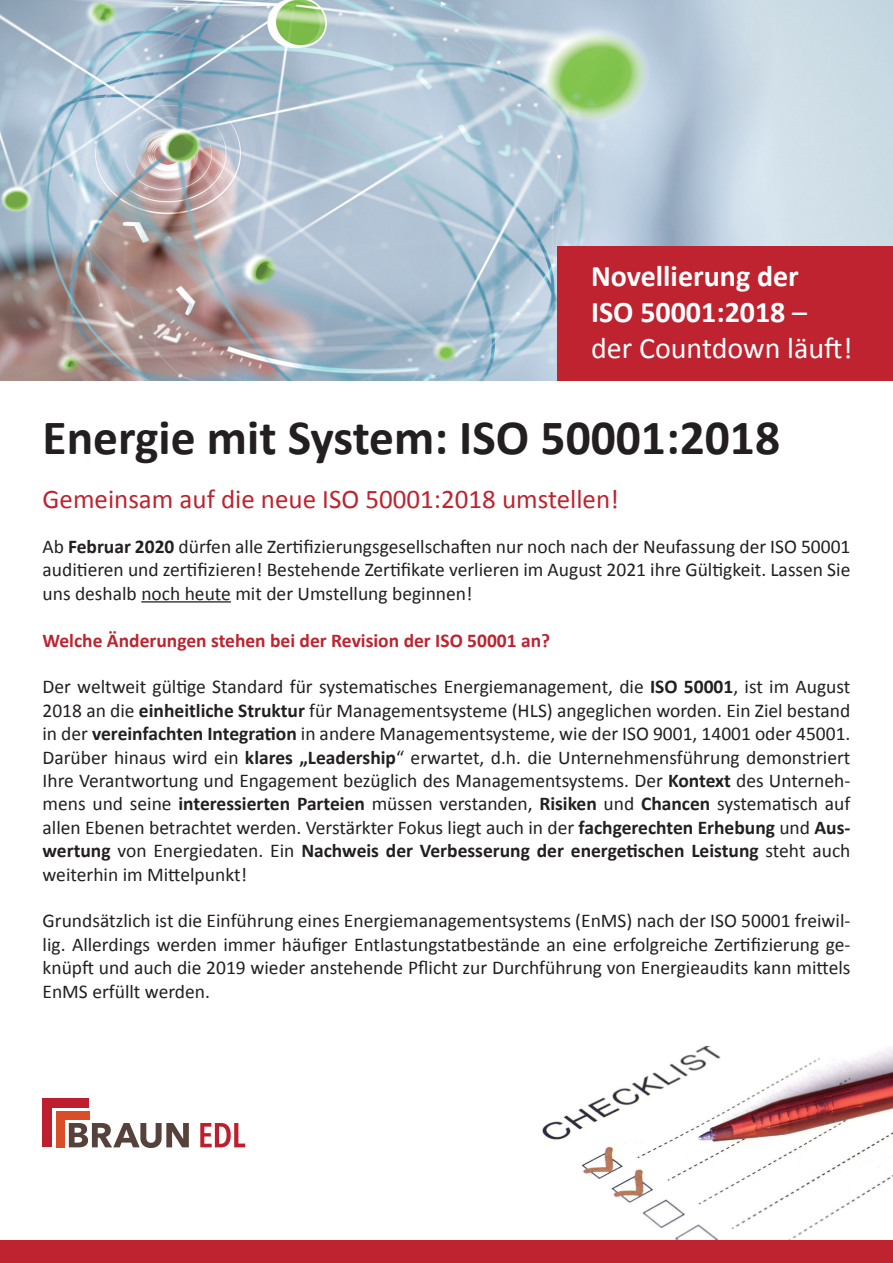
<style>
.page{position:relative;width:893px;height:1263px;background:#fff}
.page>*{position:absolute;margin:0;border:0;box-sizing:border-box;transform-origin:0 0}
.t1{font:700 49.5px "Calibri";color:#231f20}
.t2{font:700 30px/36px "Calibri";color:#fff}
.t3{font:27px "Calibri";color:#be232f}
.t4{font:19.5px/23.4px "Calibri";color:#231f20;text-align:justify}
.t5{font:700 19.5px "Calibri";color:#be232f}
.s1{font-weight:400}
.s2{font-weight:700}
</style>
<div class="page">
<img style="left:0;top:0;width:893px;height:381px">
<div style="left:557px;top:246px;width:336px;height:135px;background:#be232f"></div>
<img style="left:534px;top:1046px;width:359px;height:195px">
<hr style="left:141px;top:601px;width:90px;height:1px;background:#231f20">
<div style="left:0;top:1241px;width:893px;height:22px;background:#be232f"></div>
<svg style="left:69px;top:1123px;width:120px;height:25px"></svg>
<svg style="left:200px;top:1123px;width:45px;height:24px"></svg>
<div style="left:43px;top:1098px;width:46px;height:10px;background:#be1f2e"></div>
<div style="left:43px;top:1098px;width:9px;height:49px;background:#be1f2e"></div>
<div style="left:56px;top:1111px;width:33px;height:9px;background:#d94e26"></div>
<div style="left:56px;top:1111px;width:9px;height:36px;background:#d94e26"></div>
<h2 class="t2" style="left:591px;top:258px;width:263px">Novellierung der<br>ISO 50001:2018 <span class="s1">– der Countdown läuft!</span></h2>
<h1 class="t1" style="left:43px;top:406px;width:739px">Energie mit System: ISO 50001:2018</h1>
<h3 class="t3" style="left:43px;top:482px;width:578px">Gemeinsam auf die neue ISO 50001:2018 umstellen!</h3>
<p class="t4" style="left:43px;top:535px;width:809px">Ab <span class="s2">Februar 2020</span> dürfen alle Zertifizierungsgesellschaften nur noch nach der Neufassung der ISO 50001 auditieren und zertifizieren! Bestehende Zertifikate verlieren im August 2021 ihre Gültigkeit. Lassen Sie uns deshalb noch heute mit der Umstellung beginnen!</p>
<p class="t5" style="left:43px;top:627px;width:509px">Welche Änderungen stehen bei der Revision der ISO 50001 an?</p>
<p class="t4" style="left:43px;top:675px;width:809px">Der weltweit gültige Standard für systematisches Energiemanagement, die <span class="s2">ISO 50001</span>, ist im August 2018 an die <span class="s2">einheitliche Struktur</span> für Managementsysteme (HLS) angeglichen worden. Ein Ziel bestand in der <span class="s2">vereinfachten Integration</span> in andere Managementsysteme, wie der ISO 9001, 14001 oder 45001.<br>Darüber hinaus wird ein <span class="s2">klares „Leadership</span>“ erwartet, d.h. die Unternehmensführung demonstriert Ihre Verantwortung und Engagement bezüglich des Managementsystems. Der <span class="s2">Kontext</span> des Unterneh&shy;mens und seine <span class="s2">interessierten Parteien</span> müssen verstanden, <span class="s2">Risiken</span> und <span class="s2">Chancen</span> systematisch auf allen Ebenen betrachtet werden. Verstärkter Fokus liegt auch in der <span class="s2">fachgerechten Erhebung</span> und <span class="s2">Aus&shy;wertung</span> von Energiedaten. Ein <span class="s2">Nachweis der Verbesserung der energetischen Leistung</span> steht auch weiterhin im Mittelpunkt!</p>
<p class="t4" style="left:43px;top:909px;width:809px">Grundsätzlich ist die Einführung eines Energiemanagementsystems (EnMS) nach der ISO 50001 freiwil&shy;lig. Allerdings werden immer häufiger Entlastungstatbestände an eine erfolgreiche Zertifizierung ge&shy;knüpft und auch die 2019 wieder anstehende Pflicht zur Durchführung von Energieaudits kann mittels EnMS erfüllt werden.</p>
</div>
